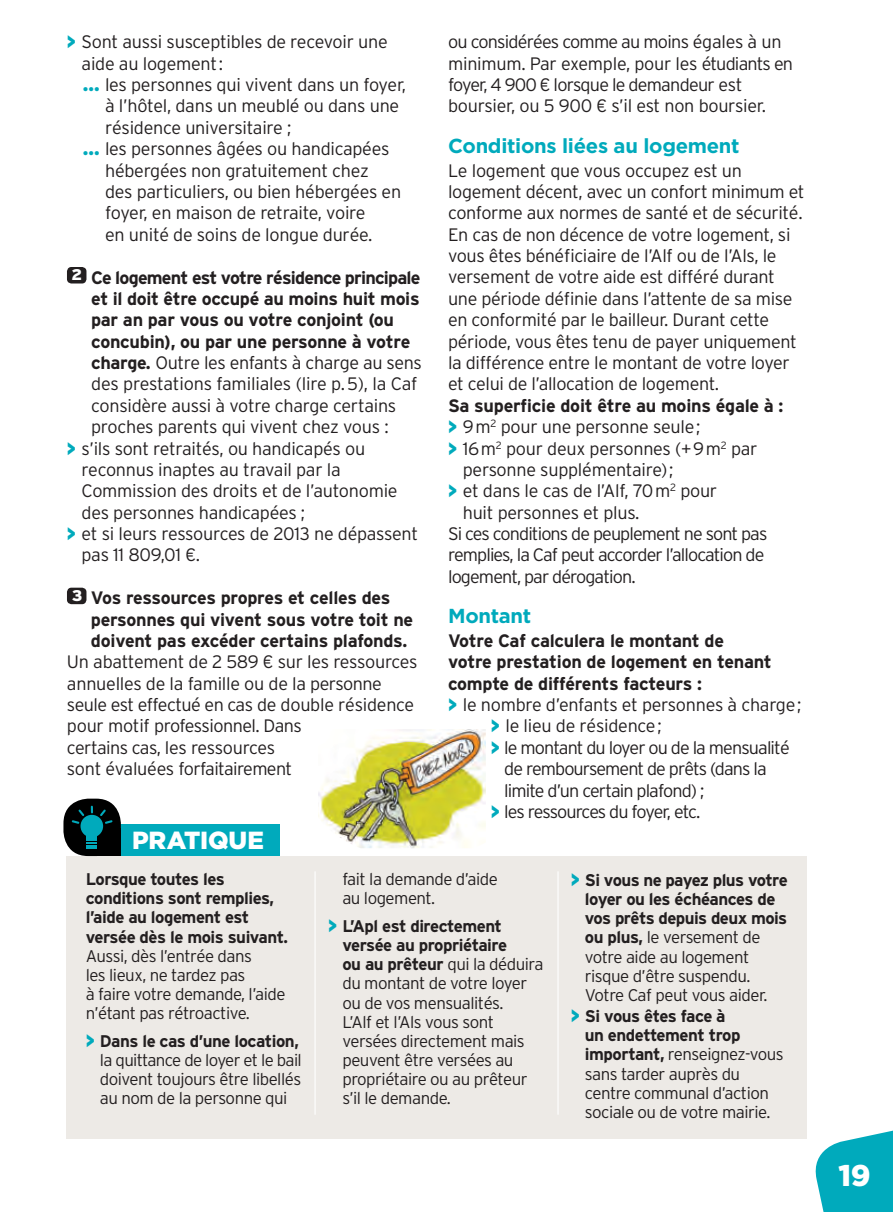
<style>
.page{position:relative;width:893px;height:1212px;background:#fff}
.page>*{position:absolute;margin:0;border:0;box-sizing:border-box;transform-origin:0 0}
.t1{font:900 29.93px "Gotham";color:#fff}
.t2{font:900 24.75px "Gotham";letter-spacing:-.005em;color:#fff}
._04_intertitre{font:700 20.25px "Gotham";letter-spacing:-.015em;color:#00aabc}
._03_texte_courant{font:300 18px/21.4px "Interstate";letter-spacing:-.02em;color:#231f20}
._03_texte_courant-2{font:700 18px/21.4px "Interstate";letter-spacing:-.02em;color:#231f20}
._03_texte_courant-3{font:300 18px/21.4px "Interstate";letter-spacing:-.05em;color:#231f20}
._03_texte_courant-4{font:300 18px/21.4px "Interstate";letter-spacing:-.04em;color:#231f20}
._03_texte_courant-5{font:300 18px "Interstate";letter-spacing:-.06em;color:#231f20}
._05_texte_encadre{font:300 16.88px/19.1px "Interstate";letter-spacing:-.03em;color:#231f20}
.t3{font:900 15.53px "Interstate";color:#fff}
.s1{font-weight:900;color:#00aabc}
.s2{font-weight:300}
.s3{font-weight:700}
.s4{font-weight:900;font-size:18px;color:#00aabc}
</style>
<div class="page">
<img style="left:318px;top:729px;width:168px;height:119px">
<svg style="left:815px;top:1130px;width:78px;height:82px;background:#28b7c6"></svg>
<div style="left:67px;top:267px;width:19px;height:16px;background:#231f20;border-radius:4px"></div>
<div style="left:67px;top:588px;width:19px;height:16px;background:#231f20;border-radius:4px"></div>
<div style="left:67px;top:856px;width:740px;height:282px;background:#edeae6"></div>
<div style="left:113px;top:824px;width:167px;height:32px;background:#00aabc"></div>
<div style="left:92px;top:829px;width:29px;height:27px;background:#000"></div>
<div style="left:63px;top:799px;width:58px;height:57px;background:#000;border-radius:25px"></div>
<div style="left:81px;top:815px;width:22px;height:22px;background:#00aabc;border-radius:50%"></div>
<svg style="left:87px;top:836px;width:10px;height:13px"></svg>
<svg style="left:71px;top:807px;width:42px;height:18px"></svg>
<hr style="left:314px;top:871px;width:2px;height:244px;background:#fff">
<hr style="left:557px;top:871px;width:2px;height:244px;background:#fff">
<p class="_03_texte_courant" style="left:82px;top:31px;width:308px;text-indent:-15px"><span class="s1">&gt;</span> Sont aussi susceptibles de recevoir une aide au logement:</p>
<p class="_03_texte_courant" style="left:105px;top:74px;width:303px;text-indent:-22px"><span class="s1">…</span> les personnes qui vivent dans un foyer, à l’hôtel, dans un meublé ou dans une résidence universitaire ;</p>
<p class="_03_texte_courant" style="left:105px;top:138px;width:298px;text-indent:-22px"><span class="s1">…</span> les personnes âgées ou handicapées hébergées non gratuitement chez<br>des particuliers, ou bien hébergées en foyer, en maison de retraite, voire<br>en unité de soins de longue durée.</p>
<p class="t3" style="left:72px;top:265px;width:12px">2</p>
<p class="_03_texte_courant-2" style="left:91px;top:266px;width:332px">Ce logement est votre résidence principale et il doit être occupé au moins huit mois par an par vous ou votre conjoint (ou concubin), ou par une personne à votre charge. <span class="s2">Outre les enfants à charge au sens des prestations familiales (lire p.5), la Caf considère aussi à votre charge certains proches parents qui vivent chez vous :</span></p>
<p class="_03_texte_courant" style="left:82px;top:437px;width:317px;text-indent:-15px"><span class="s1">&gt;</span> s’ils sont retraités, ou handicapés ou reconnus inaptes au travail par la Commission des droits et de l’autonomie des personnes handicapées ;</p>
<p class="_03_texte_courant" style="left:82px;top:523px;width:338px;text-indent:-15px"><span class="s1">&gt;</span> et si leurs ressources de 2013 ne dépassent pas 11 809,01 €.</p>
<p class="t3" style="left:72px;top:586px;width:12px">3</p>
<p class="_03_texte_courant-2" style="left:91px;top:587px;width:324px">Vos ressources propres et celles des personnes qui vivent sous votre toit ne doivent pas excéder certains plafonds.</p>
<p class="_03_texte_courant" style="left:67px;top:651px;width:352px">Un abattement de 2 589 € sur les ressources annuelles de la famille ou de la personne seule est effectué en cas de double résidence pour motif professionnel. Dans<br>certains cas, les ressources<br>sont évaluées forfaitairement</p>
<p class="t2" style="left:132px;top:823px;width:134px">PRATIQUE</p>
<p class="_03_texte_courant-4" style="left:448px;top:31px;width:346px">ou considérées comme au moins égales à un minimum. Par exemple, pour les étudiants en foyer, 4 900 € lorsque le demandeur est boursier, ou 5 900 € s’il est non boursier.</p>
<p class="_04_intertitre" style="left:448px;top:132px;width:293px">Conditions liées au logement</p>
<p class="_03_texte_courant" style="left:448px;top:159px;width:358px">Le logement que vous occupez est un logement décent, avec un confort minimum et conforme aux normes de santé et de sécurité.</p>
<p class="_03_texte_courant" style="left:448px;top:224px;width:350px">En cas de non décence de votre logement, si vous êtes bénéficiaire de l’Alf ou de l’Als, le versement de votre aide est différé durant une période définie dans l’attente de sa mise en conformité par le bailleur. Durant cette période, vous êtes tenu de payer uniquement la différence entre le montant de votre loyer et celui de l’allocation de logement.</p>
<p class="_03_texte_courant-2" style="left:448px;top:395px;width:337px">Sa superficie doit être au moins égale à :</p>
<p class="_03_texte_courant" style="left:448px;top:416px;width:254px"><span class="s1">&gt;</span> 9m<sup>2</sup> pour une personne seule;</p>
<p class="_03_texte_courant" style="left:463px;top:437px;width:296px;text-indent:-15px"><span class="s1">&gt;</span> 16m<sup>2</sup> pour deux personnes (+9m<sup>2</sup> par personne supplémentaire);</p>
<p class="_03_texte_courant" style="left:463px;top:480px;width:256px;text-indent:-15px"><span class="s1">&gt;</span> et dans le cas de l’Alf, 70m<sup>2</sup> pour huit personnes et plus.</p>
<p class="_03_texte_courant-3" style="left:448px;top:523px;width:321px">Si ces conditions de peuplement ne sont pas remplies, la Caf peut accorder l’allocation de logement, par dérogation.</p>
<p class="_04_intertitre" style="left:448px;top:603px;width:85px">Montant</p>
<p class="_03_texte_courant-2" style="left:448px;top:630px;width:325px">Votre Caf calculera le montant de votre prestation de logement en tenant compte de différents facteurs :</p>
<p class="_03_texte_courant" style="left:448px;top:694px;width:355px"><span class="s1">&gt;</span> le nombre d’enfants et personnes à charge;</p>
<p class="_03_texte_courant" style="left:491px;top:715px;width:172px"><span class="s1">&gt;</span> le lieu de résidence;</p>
<p class="_03_texte_courant-3" style="left:504px;top:737px;width:287px;text-indent:-13px"><span class="s1">&gt;</span> le montant du loyer ou de la mensualité de remboursement de prêts (dans la limite d’un certain plafond) ;</p>
<p class="_03_texte_courant-5" style="left:491px;top:801px;width:211px"><span class="s1">&gt;</span> les ressources du foyer, etc.</p>
<p class="_05_texte_encadre" style="left:86px;top:869px;width:204px"><span class="s3">Lorsque toutes les conditions sont remplies, l’aide au logement est versée dès le mois suivant.<br></span>Aussi, dès l’entrée dans<br>les lieux, ne tardez pas<br>à faire votre demande, l’aide n’étant pas rétroactive.</p>
<p class="_05_texte_encadre" style="left:100px;top:1031px;width:203px;text-indent:-14px"><span class="s4">&gt;</span> <span class="s3">Dans le cas d’une location, </span>la quittance de loyer et le bail doivent toujours être libellés au nom de la personne qui</p>
<p class="_05_texte_encadre" style="left:342px;top:869px;width:157px">fait la demande d’aide au logement.</p>
<p class="_05_texte_encadre" style="left:342px;top:916px;width:203px;text-indent:-14px"><span class="s4">&gt;</span> <span class="s3">L’Apl est directement versée au propriétaire<br>ou au prêteur</span> qui la déduira du montant de votre loyer ou de vos mensualités.<br>L’Alf et l’Als vous sont versées directement mais peuvent être versées au propriétaire ou au prêteur s’il le demande.</p>
<p class="_05_texte_encadre" style="left:585px;top:870px;width:204px;text-indent:-14px"><span class="s4">&gt;</span> <span class="s3">Si vous ne payez plus votre loyer ou les échéances de vos prêts depuis deux mois ou plus,</span> le versement de votre aide au logement risque d’être suspendu.<br>Votre Caf peut vous aider.</p>
<p class="_05_texte_encadre" style="left:585px;top:1006px;width:200px;text-indent:-14px"><span class="s4">&gt;</span> <span class="s3">Si vous êtes face à<br>un endettement trop important,</span> renseignez-vous sans tarder auprès du centre communal d’action sociale ou de votre mairie.</p>
<p class="t1" style="left:838px;top:1155px;width:34px">19</p>
</div>
